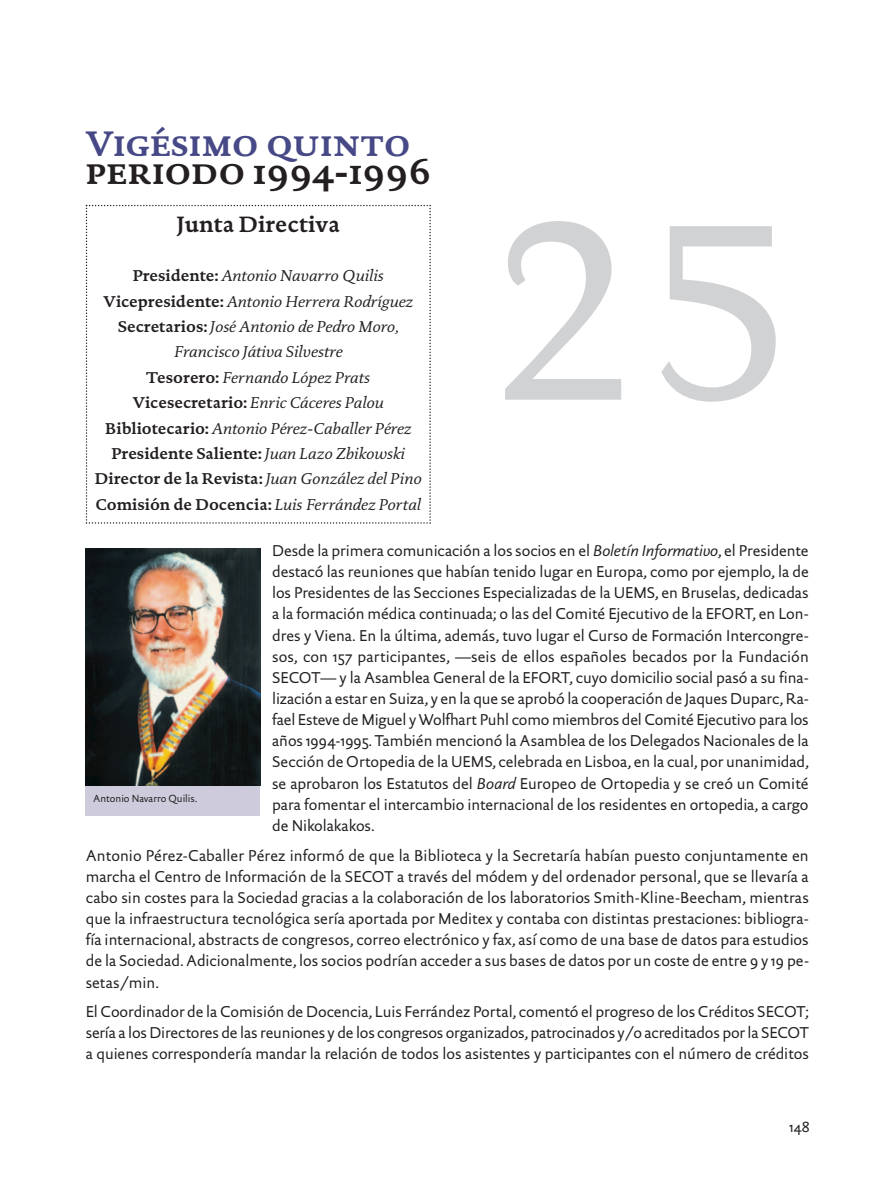
<style>
.page{position:relative;width:893px;height:1190px;background:#fff}
.page>*{position:absolute;margin:0;border:0;box-sizing:border-box;transform-origin:0 0}
.t1{font:254.1px "DTL Documenta T";color:#d1d2d4}
.t2{font:700 36px "DTL Documenta T Caps";color:#231f20}
.t3{font:700 36px "DTL Documenta T Caps";letter-spacing:.005em;color:#464986}
.t4{font:700 22.5px "DTL Documenta ST";color:#231f20}
.t5{font:15.9px/21.1px "DTL Documenta Sans ST";letter-spacing:-.005em;color:#231f20;text-align:justify}
.t6{font:italic 15.9px/25.3px "DTL Documenta ST";color:#231f20;text-align:center}
.t7{font:15px "DTL Documenta Sans ST";color:#231f20}
.t8{font:10.5px "DTL Documenta Sans T";color:#231f20}
.s1{font-weight:700;font-style:normal}
.s2{font-style:italic}
</style>
<div class="page">
<svg style="left:86px;top:205px;width:345px;height:319px"></svg>
<img style="left:86px;top:549px;width:174px;height:236px">
<div style="left:86px;top:786px;width:174px;height:30px;background:#cecbdc"></div>
<h2 class="t3" style="left:86px;top:122px;width:327px">Vigésimo quinto</h2>
<h2 class="t2" style="left:86px;top:150px;width:347px">periodo 1994-1996</h2>
<h3 class="t4" style="left:177px;top:215px;width:165px">Junta Directiva</h3>
<p class="t6" style="left:95px;top:264px;width:328px"><span class="s1">Presidente:</span> Antonio Navarro Quilis <span class="s1">Vicepresidente:</span> Antonio Herrera Rodríguez <span class="s1">Secretarios:</span> José Antonio de Pedro Moro, Francisco Játiva Silvestre<br><span class="s1">Tesorero:</span> Fernando López Prats <span class="s1">Vicesecretario:</span> Enric Cáceres Palou <span class="s1">Bibliotecario:</span> Antonio Pérez-Caballer Pérez <span class="s1">Presidente Saliente:</span> Juan Lazo Zbikowski <span class="s1">Director de la Revista:</span> Juan González del Pino <span class="s1">Comisión de Docencia:</span> Luis Ferrández Portal</p>
<h1 class="t1" style="left:491px;top:205px;width:305px">25</h1>
<p class="t5" style="left:272px;top:541px;width:538px">Desde la primera comunicación a los socios en el <span class="s2">Boletín Informativo</span>, el Presidente destacó las reuniones que habían tenido lugar en Europa, como por ejemplo, la de los Presidentes de las Secciones Especializadas de la UEMS, en Bruselas, dedicadas a la formación médica continuada; o las del Comité Ejecutivo de la EFORT, en Lon&shy;dres y Viena. En la última, además, tuvo lugar el Curso de Formación Intercongre&shy;sos, con 157 participantes, —seis de ellos españoles becados por la Fundación SECOT— y la Asamblea General de la EFORT, cuyo domicilio social pasó a su fina&shy;lización a estar en Suiza, y en la que se aprobó la cooperación de Jaques Duparc, Ra&shy;fael Esteve de Miguel y Wolfhart Puhl como miembros del Comité Ejecutivo para los años 1994-1995. También mencionó la Asamblea de los Delegados Nacionales de la Sección de Ortopedia de la UEMS, celebrada en Lisboa, en la cual, por unanimidad, se aprobaron los Estatutos del <span class="s2">Board</span> Europeo de Ortopedia y se creó un Comité para fomentar el intercambio internacional de los residentes en ortopedia, a cargo de Nikolakakos.</p>
<p class="t5" style="left:86px;top:846px;width:725px">Antonio Pérez-Caballer Pérez informó de que la Biblioteca y la Secretaría habían puesto conjuntamente en marcha el Centro de Información de la SECOT a través del módem y del ordenador personal, que se llevaría a cabo sin costes para la Sociedad gracias a la colaboración de los laboratorios Smith-Kline-Beecham, mientras que la infraestructura tecnológica sería aportada por Meditex y contaba con distintas prestaciones: bibliogra&shy;fía internacional, abstracts de congresos, correo electrónico y fax, así como de una base de datos para estudios de la Sociedad. Adicionalmente, los socios podrían acceder a sus bases de datos por un coste de entre 9 y 19 pe&shy;setas/min.</p>
<p class="t5" style="left:86px;top:1002px;width:724px">El Coordinador de la Comisión de Docencia, Luis Ferrández Portal, comentó el progreso de los Créditos SECOT; sería a los Directores de las reuniones y de los congresos organizados, patrocinados y/o acreditados por la SECOT a quienes correspondería mandar la relación de todos los asistentes y participantes con el número de créditos</p>
<p class="t8" style="left:93px;top:793px;width:105px">Antonio Navarro Quilis.</p>
<p class="t7" style="left:789px;top:1120px;width:22px">148</p>
</div>
